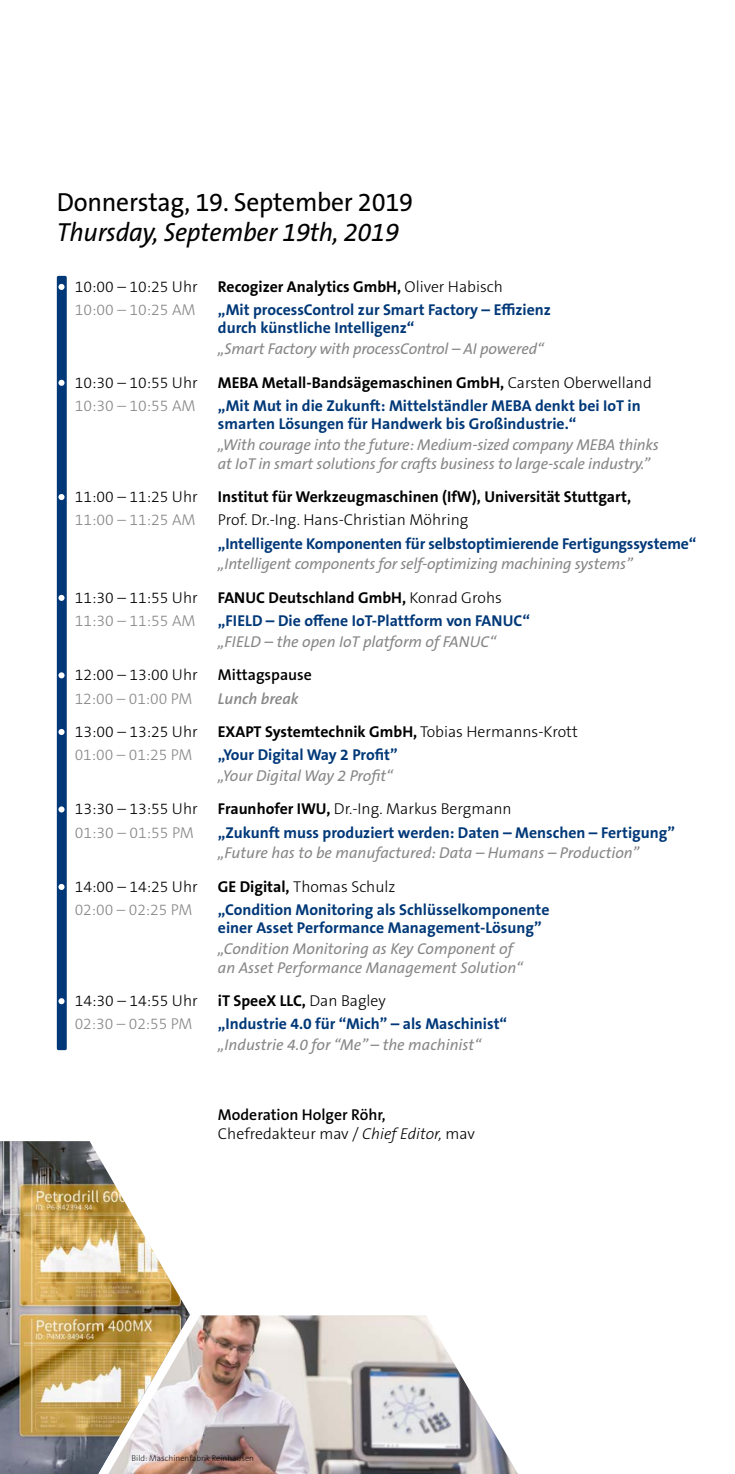
<style>
.page{position:relative;width:735px;height:1474px;background:#fff}
.page>*{position:absolute;margin:0;border:0;box-sizing:border-box;transform-origin:0 0}
.t1{font:26.25px "The Sans B W5 Plain";letter-spacing:-.01em;color:#000}
.t2{font:italic 26.25px "The Sans B W5 Plain";letter-spacing:-.01em;color:#000}
.t3{font:700 15.75px/18.4px "The Sans B W7";color:#003878}
.t4{font:italic 15.75px/18.4px "The Sans B W5 Plain";letter-spacing:-.01em;color:#868786}
.t5{font:300 15.75px "The Sans B W3";color:#000}
.t6{font:700 15.75px "The Sans B W7";color:#000}
.t7{font:300 15.75px "The Sans B W3";color:#868786}
.t8{font:600 15.75px "The Sans B W6";color:#000}
.t9{font:italic 600 15.75px "The Sans B W6";color:#868786}
.t10{font:200 8.4px "The Sans B W2";color:#000}
.s1{font-family:"The Sans B W3";font-weight:300}
.s2{font-family:"The Sans B W7";font-weight:700}
.s3{font-style:italic}
</style>
<div class="page">
<div style="left:57px;top:276px;width:10px;height:774px;background:#003878;border-radius:2px"></div>
<svg style="left:58px;top:284px;width:6px;height:6px"></svg>
<svg style="left:58px;top:380px;width:6px;height:6px"></svg>
<svg style="left:58px;top:494px;width:6px;height:6px"></svg>
<svg style="left:58px;top:595px;width:6px;height:6px"></svg>
<svg style="left:58px;top:672px;width:6px;height:6px"></svg>
<svg style="left:58px;top:729px;width:6px;height:6px"></svg>
<svg style="left:58px;top:806px;width:6px;height:6px"></svg>
<svg style="left:58px;top:884px;width:6px;height:6px"></svg>
<svg style="left:58px;top:998px;width:6px;height:6px"></svg>
<img style="left:0;top:1141px;width:190px;height:332px">
<img style="left:108px;top:1315px;width:409px;height:158px">
<h1 class="t1" style="left:57px;top:185px;width:357px">Donnerstag, 19. September 2019</h1>
<h1 class="t2" style="left:57px;top:216px;width:343px">Thursday, September 19th, 2019</h1>
<p class="t5" style="left:75px;top:276px;width:124px">10:00 – 10:25 Uhr</p>
<p class="t6" style="left:218px;top:276px;width:286px">Recogizer Analytics GmbH, <span class="s1">Oliver Habisch</span></p>
<p class="t7" style="left:75px;top:299px;width:122px">10:00 – 10:25 AM</p>
<p class="t3" style="left:218px;top:301px;width:334px">„Mit processControl zur Smart Factory – Effizienz durch künstliche Intelligenz“</p>
<p class="t4" style="left:218px;top:340px;width:327px">„Smart Factory with processControl – AI powered“</p>
<p class="t5" style="left:75px;top:372px;width:124px">10:30 – 10:55 Uhr</p>
<p class="t6" style="left:218px;top:372px;width:435px">MEBA Metall-Bandsägemaschinen GmbH, <span class="s1">Carsten Oberwelland</span></p>
<p class="t7" style="left:75px;top:395px;width:122px">10:30 – 10:55 AM</p>
<p class="t3" style="left:218px;top:396px;width:424px">„Mit Mut in die Zukunft: Mittelständler MEBA denkt bei IoT in smarten Lösungen für Handwerk bis Großindustrie.“</p>
<p class="t4" style="left:218px;top:436px;width:442px">„With courage into the future: Medium-sized company MEBA thinks at IoT in smart solutions for crafts business to large-scale industry.”</p>
<p class="t5" style="left:75px;top:486px;width:124px">11:00 – 11:25 Uhr</p>
<p class="t6" style="left:218px;top:486px;width:414px">Institut für Werkzeugmaschinen (IfW), Universität Stuttgart,</p>
<p class="t7" style="left:75px;top:510px;width:122px">11:00 – 11:25 AM</p>
<p class="t5" style="left:218px;top:510px;width:252px">Prof. Dr.-Ing. Hans-Christian Möhring</p>
<p class="t3" style="left:218px;top:534px;width:479px">„Intelligente Komponenten für selbstoptimierende Fertigungssysteme“</p>
<p class="t4" style="left:218px;top:555px;width:416px">„Intelligent components for self-optimizing machining systems”</p>
<p class="t5" style="left:75px;top:587px;width:124px">11:30 – 11:55 Uhr</p>
<p class="t6" style="left:218px;top:587px;width:285px">FANUC Deutschland GmbH, <span class="s1">Konrad Grohs</span></p>
<p class="t7" style="left:75px;top:610px;width:122px">11:30 – 11:55 AM</p>
<p class="t3" style="left:218px;top:611px;width:313px">„FIELD – Die offene IoT-Plattform von FANUC“</p>
<p class="t4" style="left:218px;top:632px;width:279px">„FIELD – the open IoT platform of FANUC“</p>
<p class="t5" style="left:75px;top:664px;width:124px">12:00 – 13:00 Uhr</p>
<p class="t8" style="left:218px;top:664px;width:95px">Mittagspause</p>
<p class="t7" style="left:75px;top:688px;width:119px">12:00 – 01:00 PM</p>
<p class="t9" style="left:218px;top:688px;width:82px">Lunch break</p>
<p class="t5" style="left:75px;top:721px;width:124px">13:00 – 13:25 Uhr</p>
<p class="t6" style="left:218px;top:721px;width:361px">EXAPT Systemtechnik GmbH, <span class="s1">Tobias Hermanns-Krott</span></p>
<p class="t7" style="left:75px;top:744px;width:119px">01:00 – 01:25 PM</p>
<p class="t3" style="left:218px;top:745px;width:181px">„Your Digital Way 2 Profit”</p>
<p class="t4" style="left:218px;top:766px;width:176px">„Your Digital Way 2 Profit“</p>
<p class="t5" style="left:75px;top:798px;width:124px">13:30 – 13:55 Uhr</p>
<p class="t5" style="left:218px;top:798px;width:295px"><span class="s2">Fraunhofer IWU,</span> Dr.-Ing. Markus Bergmann</p>
<p class="t7" style="left:75px;top:822px;width:120px">01:30 – 01:55 PM</p>
<p class="t3" style="left:218px;top:823px;width:458px">„Zukunft muss produziert werden: Daten – Menschen – Fertigung”</p>
<p class="t4" style="left:218px;top:844px;width:422px">„Future has to be manufactured: Data – Humans – Production”</p>
<p class="t5" style="left:75px;top:876px;width:124px">14:00 – 14:25 Uhr</p>
<p class="t5" style="left:218px;top:876px;width:179px"><span class="s2">GE Digital,</span> Thomas Schulz</p>
<p class="t7" style="left:75px;top:899px;width:119px">02:00 – 02:25 PM</p>
<p class="t3" style="left:218px;top:900px;width:333px">„Condition Monitoring als Schlüsselkomponente einer Asset Performance Management-Lösung”</p>
<p class="t4" style="left:218px;top:940px;width:306px">„Condition Monitoring as Key Component of an Asset Performance Management Solution“</p>
<p class="t5" style="left:75px;top:990px;width:124px">14:30 – 14:55 Uhr</p>
<p class="t6" style="left:218px;top:990px;width:169px">iT SpeeX LLC, <span class="s1">Dan Bagley</span></p>
<p class="t7" style="left:75px;top:1013px;width:119px">02:30 – 02:55 PM</p>
<p class="t3" style="left:218px;top:1014px;width:291px">„Industrie 4.0 für “Mich” – als Maschinist“</p>
<p class="t4" style="left:218px;top:1036px;width:264px">„Industrie 4.0 for “Me” – the machinist“</p>
<p class="t8" style="left:218px;top:1104px;width:169px">Moderation Holger Röhr,</p>
<p class="t5" style="left:218px;top:1123px;width:258px">Chefredakteur mav / <span class="s3">Chief Editor,</span> mav</p>
<p class="t10" style="left:131px;top:1452px;width:124px">Bild: Maschinenfabrik Reinhausen</p>
</div>
